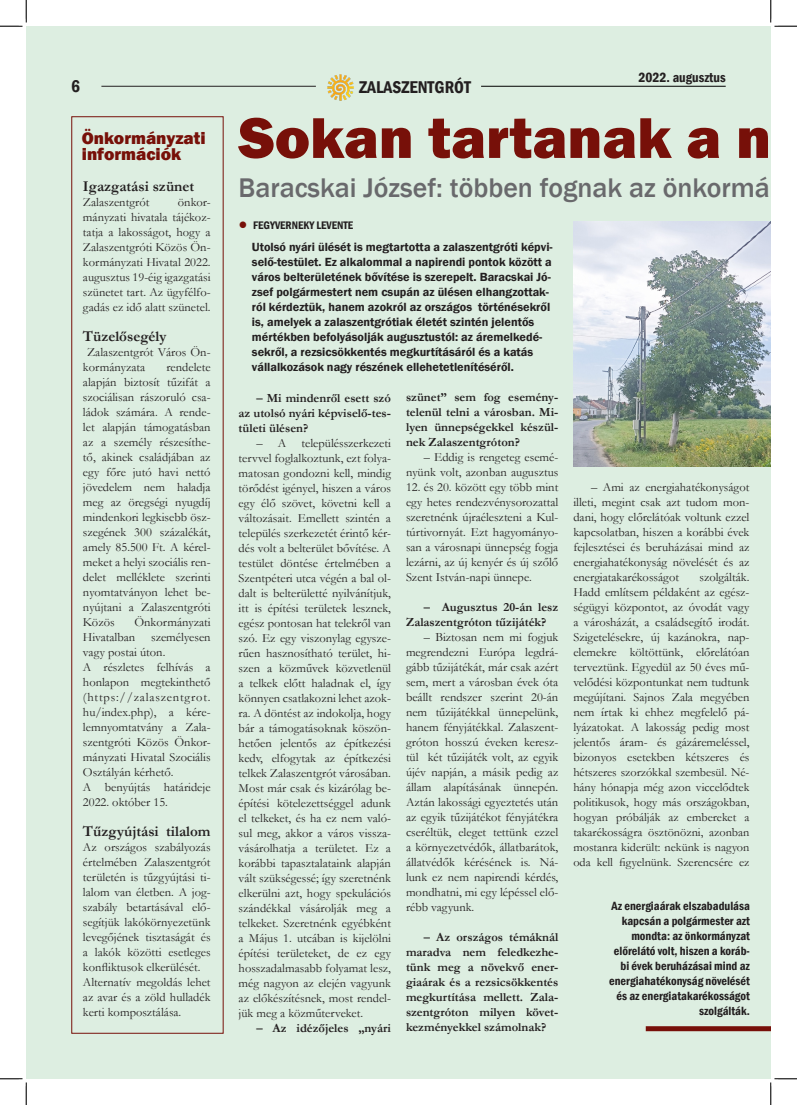
<style>
.page{position:relative;width:797px;height:1105px;background:#fff}
.page>*{position:absolute;margin:0;border:0;box-sizing:border-box;transform-origin:0 0}
.Főcím{font:800 59.5px "Franklin Gothic";color:#771009}
.Alcím{font:500 27.75px "Franklin Gothic";color:#69696c}
.Főcím-2{font:800 17.5px/16.2px "Franklin Gothic";color:#771009}
.t1{font:600 condensed 17.5px "Franklin Gothic";color:#231f20}
.Törzsszöveg{font:700 15px "Garamond";color:#231f20}
.t2{font:600 condensed 13.75px "Franklin Gothic";color:#231f20}
.Törzsszöveg-2{font:12.5px/15px "Garamond";color:#231f20;text-align:justify}
.Törzsszöveg-3{font:700 12.5px/15px "Garamond";color:#231f20;text-align:justify}
.Törzsszöveg-4{font:12.25px/15px "Garamond";color:#231f20;text-align:justify}
.Képaláírás{font:600 condensed 12.25px/15px "Franklin Gothic";color:#231f20;text-align:right}
.Lead{font:600 12.12px/15px "Franklin Gothic";color:#231f20}
.t3{font:600 condensed 11.25px "Franklin Gothic";color:#231f20}
.s1{font-family:"Garamond";font-weight:400;font-stretch:normal;font-size:15px;color:#771009}
</style>
<div class="page">
<div style="left:26px;top:26px;width:744px;height:1053px;background:#ddeee1"></div>
<div style="left:71px;top:116px;width:153px;height:918px;border:1px solid #771009"></div>
<div style="left:645px;top:1026px;width:125px;height:5px;background:#771009"></div>
<img style="left:573px;top:221px;width:197px;height:246px">
<img style="left:327px;top:74px;width:27px;height:27px">
<hr style="left:101px;top:86px;width:215px;height:1px;background:#231f20">
<hr style="left:481px;top:86px;width:244px;height:1px;background:#000">
<svg style="left:0;top:0;width:27px;height:27px"></svg>
<svg style="left:0;top:1078px;width:27px;height:27px"></svg>
<svg style="left:770px;top:0;width:27px;height:27px"></svg>
<svg style="left:770px;top:1078px;width:27px;height:27px"></svg>
<h3 class="t1" style="left:71px;top:74px;width:10px">6</h3>
<p class="Főcím-2" style="left:82px;top:129px;width:125px">Önkormányzati információk</p>
<p class="Törzsszöveg" style="left:83px;top:176px;width:113px">Igazgatási szünet</p>
<p class="Törzsszöveg-2" style="left:83px;top:194px;width:68px">Zalaszentgrót</p>
<p class="Törzsszöveg-2" style="left:83px;top:194px;width:129px;text-indent:95px">önkor&shy;mányzati hivatala tájékoz&shy;tatja a lakosságot, hogy a Zalaszentgróti Közös Ön&shy;kormányzati Hivatal 2022. augusztus 19-éig igazgatási szünetet tart. Az ügyfélfo&shy;gadás ez idő alatt szünetel.</p>
<p class="Törzsszöveg" style="left:83px;top:326px;width:85px">Tüzelősegély</p>
<p class="Törzsszöveg-2" style="left:83px;top:344px;width:129px;text-indent:4px">Zalaszentgrót Város Ön&shy;kormányzata</p>
<p class="Törzsszöveg-2" style="left:83px;top:359px;width:129px;text-indent:83px">rendelete alapján biztosít tűzifát a szociálisan rászoruló csa&shy;ládok számára. A rende&shy;let alapján támogatásban az a személy részesíthe&shy;tő, akinek családjában az egy főre jutó havi nettó jövedelem nem haladja meg az öregségi nyugdíj mindenkori legkisebb ös - szegének 300 százalékát, amely 85.500 Ft. A kérel&shy;meket a helyi szociális ren&shy;delet melléklete szerinti nyomtatványon lehet be&shy;nyújtani a Zalaszentgróti Közös</p>
<p class="Törzsszöveg-2" style="left:83px;top:614px;width:129px;text-indent:51px">Önkormányzati<br>Hivatalban</p>
<p class="Törzsszöveg-2" style="left:83px;top:629px;width:129px;text-indent:68px">személyesen vagy postai úton.</p>
<p class="Törzsszöveg-2" style="left:83px;top:659px;width:129px">A részletes felhívás a honlapon megtekinthető (https://zalaszentgrot. hu/index.php), a kére&shy;lemnyomtatvány a Zala&shy;szentgróti Közös Önkor&shy;mányzati Hivatal Szociális Osztályán kérhető.</p>
<p class="Törzsszöveg-2" style="left:83px;top:779px;width:129px">A benyújtás határideje<br>2022. október 15.</p>
<p class="Törzsszöveg" style="left:83px;top:821px;width:129px">Tűzgyújtási tilalom</p>
<p class="Törzsszöveg-2" style="left:83px;top:839px;width:129px">Az országos szabályozás értelmében Zalaszentgrót területén is tűzgyújtási ti&shy;lalom van életben. A jog&shy;szabály betartásával elő&shy;segítjük lakókörnyezetünk levegőjének tisztaságát és a lakók közötti esetleges konfliktusok elkerülését.</p>
<p class="Törzsszöveg-2" style="left:83px;top:974px;width:129px">Alternatív megoldás lehet az avar és a zöld hulladék kerti komposztálása.</p>
<h3 class="t1" style="left:359px;top:75px;width:113px">ZALASZENTGRÓT</h3>
<p class="t2" style="left:638px;top:69px;width:89px">2022. augusztus</p>
<p class="Főcím" style="left:239px;top:99px;width:568px">Sokan tartanak a ne</p>
<p class="Alcím" style="left:239px;top:171px;width:559px">Baracskai József: többen fognak az önkormány</p>
<p class="Lead" style="left:252px;top:240px;width:302px">Utolsó nyári ülését is megtartotta a zalaszentgróti képvi&shy;selő-testület. Ez alkalommal a napirendi pontok között a város belterületének bővítése is szerepelt. Baracskai Jó&shy;zsef polgármestert nem csupán az ülésen elhangzottak&shy;ról kérdeztük, hanem azokról az országos történésekről is, amelyek a zalaszentgrótiak életét szintén jelentős mértékben befolyásolják augusztustól: az áremelkedé&shy;sekről, a rezsicsökkentés megkurtításáról és a katás vállalkozások nagy részének ellehetetlenítéséről.</p>
<p class="Törzsszöveg-3" style="left:239px;top:390px;width:154px;text-indent:18px">– Mi mindenről esett szó az utolsó nyári képviselő-tes&shy;tületi ülésen?</p>
<p class="Törzsszöveg-2" style="left:239px;top:435px;width:154px;text-indent:18px">– A településszerkezeti tervvel foglalkoztunk, ezt folya&shy;matosan gondozni kell, mindig törődést igényel, hiszen a város egy élő szövet, követni kell a változásait. Emellett szintén a település szerkezetét érintő kér&shy;dés volt a belterület bővítése. A testület döntése értelmében a Szentpéteri utca végén a bal ol&shy;dalt is belterületté nyilvánítjuk, itt is építési területek lesznek, egész pontosan hat telekről van szó. Ez egy viszonylag egysze&shy;rűen hasznosítható terület, hi&shy;szen a közművek közvetlenül a telkek előtt haladnak el, így könnyen csatlakozni lehet azok&shy;ra. A döntést az indokolja, hogy bár a támogatásoknak köszön&shy;hetően jelentős az építkezési kedv, elfogytak az építkezési telkek Zalaszentgrót városában.<br>Most már csak és kizárólag be&shy;építési kötelezettséggel adunk el telkeket, és ha ez nem való&shy;sul meg, akkor a város vissza&shy;vásárolhatja a területet. Ez a korábbi tapasztalataink alapján vált szükségessé; így szeretnénk elkerülni azt, hogy spekulációs szándékkal vásárolják meg a telkeket. Szeretnénk egyébként a Május 1. utcában is kijelölni építési területeket, de ez egy hosszadalmasabb folyamat lesz, még nagyon az elején vagyunk az előkészítésnek, most rendel&shy;jük meg a közműterveket.</p>
<p class="Törzsszöveg-3" style="left:256px;top:1020px;width:136px">– Az idézőjeles „nyári</p>
<p class="t3" style="left:239px;top:218px;width:116px"><span class="s1">●</span> FEGYVERNEKY LEVENTE</p>
<p class="Törzsszöveg-3" style="left:406px;top:389px;width:154px">szünet” sem fog esemény&shy;telenül telni a városban. Mi&shy;lyen ünnepségekkel készül&shy;nek Zalaszentgróton?</p>
<p class="Törzsszöveg-2" style="left:406px;top:449px;width:154px;text-align:right">– Eddig is rengeteg esemé&shy;nyünk volt, azonban augusztus</p>
<p class="Törzsszöveg-2" style="left:406px;top:479px;width:154px">12. és 20. között egy több mint egy hetes rendezvénysorozattal szeretnénk újraéleszteni a Kul&shy;túrtivornyát. Ezt hagyományo&shy;san a városnapi ünnepség fogja lezárni, az új kenyér és új szőlő Szent István-napi ünnepe.</p>
<p class="Törzsszöveg-3" style="left:406px;top:599px;width:154px;text-indent:18px">– Augusztus 20-án lesz<br>Zalaszentgróton tűzijáték?</p>
<p class="Törzsszöveg-2" style="left:406px;top:629px;width:154px;text-indent:18px">– Biztosan nem mi fogjuk megrendezni Európa legdrá&shy;gább tűzijátékát, már csak azért sem, mert a városban évek óta beállt rendszer szerint 20-án nem tűzijátékkal ünnepelünk, hanem fényjátékkal. Zalaszent&shy;gróton hosszú éveken keresz&shy;tül két tűzijáték volt, az egyik újév napján, a másik pedig az állam alapításának ünnepén.<br>Aztán lakossági egyeztetés után az egyik tűzijátékot fényjátékra cseréltük, eleget tettünk ezzel a környezetvédők, állatbarátok, állatvédők kérésének is. Ná&shy;lunk ez nem napirendi kérdés, mondhatni, mi egy lépéssel elő&shy;rébb vagyunk.</p>
<p class="Törzsszöveg-3" style="left:406px;top:929px;width:154px;text-indent:18px">– Az országos témáknál maradva nem feledkezhe&shy;tünk meg a növekvő ener&shy;giaárak és a rezsicsökkentés megkurtítása mellett. Zala&shy;szentgróton milyen követ&shy;kezményekkel számolnak?</p>
<p class="Törzsszöveg-2" style="left:573px;top:479px;width:178px;text-indent:18px">– Ami az energiahatékonyságot illeti, megint csak azt tudom mon&shy;dani, hogy előrelátóak voltunk ezzel kapcsolatban, hiszen a korábbi évek fejlesztései és beruházásai mind az energiahatékonyság növelését és az energiatakarékosságot</p>
<p class="Törzsszöveg-2" style="left:573px;top:569px;width:178px;text-indent:126px">szolgálták.<br>Hadd említsem példaként az egész&shy;ségügyi központot, az óvodát vagy a városházát, a családsegítő irodát.<br>Szigetelésekre, új kazánokra, nap&shy;elemekre költöttünk, előrelátóan terveztünk. Egyedül az 50 éves mű&shy;velődési központunkat nem tudtunk megújítani. Sajnos Zala megyében nem írtak ki ehhez megfelelő pá&shy;lyázatokat. A lakosság pedig most jelentős áram- és gázáremeléssel, bizonyos esetekben kétszeres és</p>
<p class="Törzsszöveg-4" style="left:573px;top:764px;width:178px">hétszeres szorzókkal szembesül. Né&shy;hány hónapja még azon viccelődtek politikusok, hogy más országokban, hogyan próbálják az embereket a takarékosságra ösztönözni, azonban mostanra kiderült: nekünk is nagyon oda kell figyelnünk. Szerencsére ez</p>
<p class="Képaláírás" style="left:609px;top:898px;width:142px">Az energiaárak elszabadulása kapcsán a polgármester azt mondta: az önkormányzat előrelátó volt, hiszen a koráb&shy;bi évek beruházásai mind az energiahatékonyság növelését és az energiatakarékosságot szolgálták.</p>
</div>
